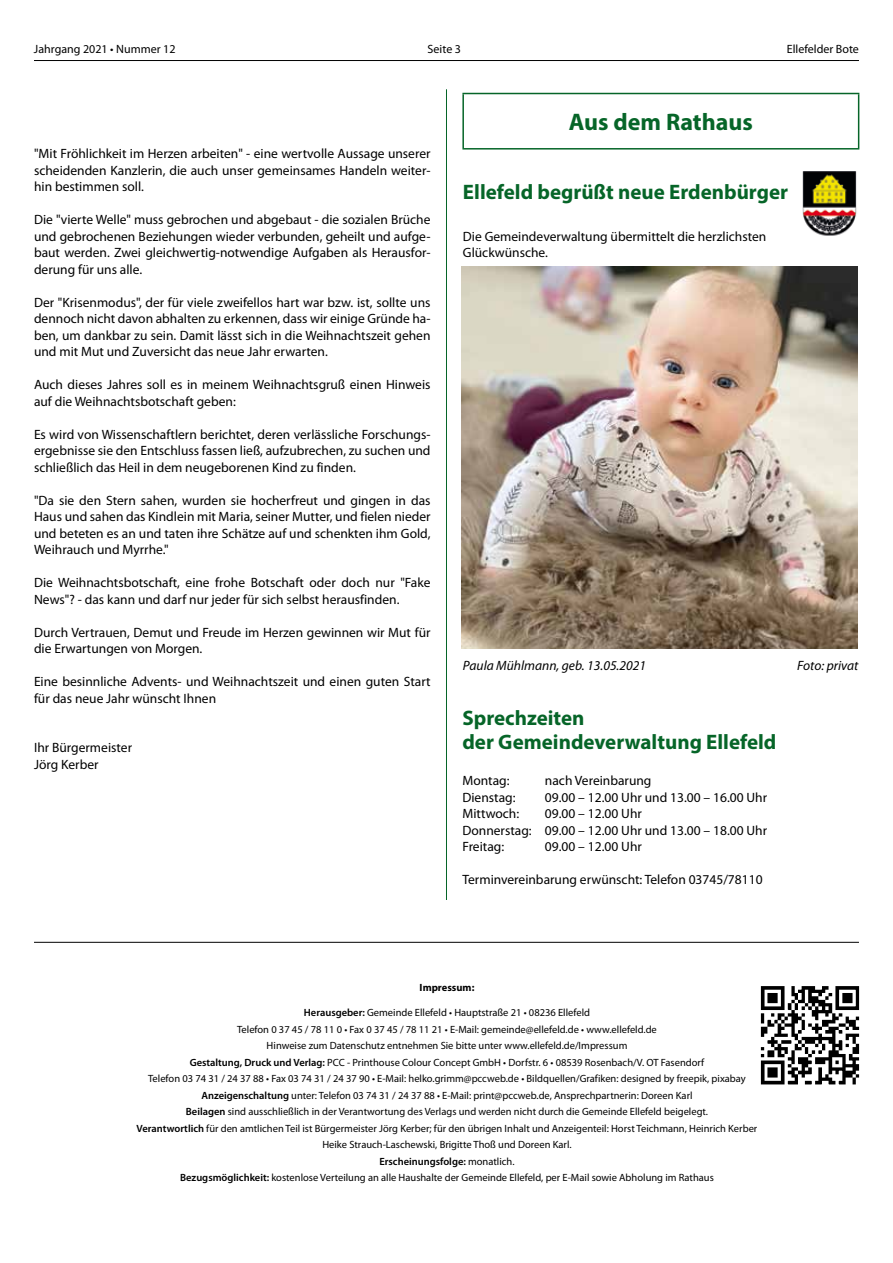
<style>
.page{position:relative;width:893px;height:1263px;background:#fff}
.page>*{position:absolute;margin:0;border:0;box-sizing:border-box;transform-origin:0 0}
.t1{font:700 24px "Myriad Pro";color:#066528}
.t2{font:700 21px/24px "Myriad Pro";color:#066528}
.t3{font:13.5px/16.5px "Myriad Pro";color:#000}
.t4{font:italic 13.5px "Myriad Pro";color:#000}
.t5{font:12px "Myriad Pro";color:#000}
.t6{font:10.5px/16.5px "Myriad Pro";color:#000;text-align:center}
.t7{font:700 10.5px "Myriad Pro";color:#000}
.s1{font-weight:600}
</style>
<div class="page">
<hr style="left:34px;top:60px;width:825px;height:1px;background:#000">
<hr style="left:446px;top:89px;width:1px;height:1119px;background:#066528">
<hr style="left:462px;top:93px;width:397px;height:1px;background:#066528">
<hr style="left:462px;top:94px;width:2px;height:54px;background:#066528">
<hr style="left:858px;top:94px;width:1px;height:54px;background:#066528">
<hr style="left:462px;top:148px;width:397px;height:2px;background:#066528">
<div style="left:435px;top:900px;width:22px;height:363px;background:#fff"></div>
<img style="left:760px;top:986px;width:100px;height:99px">
<hr style="left:34px;top:942px;width:825px;height:1px;background:#000">
<img style="left:802px;top:171px;width:55px;height:65px">
<img style="left:462px;top:266px;width:395px;height:382px">
<p class="t5" style="left:34px;top:42px;width:143px">Jahrgang 2021 • Nummer 12</p>
<p class="t5" style="left:428px;top:42px;width:35px">Seite 3</p>
<p class="t5" style="left:787px;top:42px;width:74px">Ellefelder Bote</p>
<p class="t3" style="left:34px;top:145px;width:398px;text-align:justify">"Mit Fröhlichkeit im Herzen arbeiten" - eine wertvolle Aussage unserer scheidenden Kanzlerin, die auch unser gemeinsames Handeln weiter&shy;hin bestimmen soll.</p>
<p class="t3" style="left:34px;top:211px;width:398px;text-align:justify">Die "vierte Welle" muss gebrochen und abgebaut - die sozialen Brüche und gebrochenen Beziehungen wieder verbunden, geheilt und aufge&shy;baut werden. Zwei gleichwertig-notwendige Aufgaben als Herausfor&shy;derung für uns alle.</p>
<p class="t3" style="left:34px;top:294px;width:398px;text-align:justify">Der "Krisenmodus", der für viele zweifellos hart war bzw. ist, sollte uns dennoch nicht davon abhalten zu erkennen, dass wir einige Gründe ha&shy;ben, um dankbar zu sein. Damit lässt sich in die Weihnachtszeit gehen und mit Mut und Zuversicht das neue Jahr erwarten.</p>
<p class="t3" style="left:34px;top:376px;width:398px">Auch dieses Jahres soll es in meinem Weihnachtsgruß einen Hinweis auf die Weihnachtsbotschaft geben:</p>
<p class="t3" style="left:34px;top:425px;width:398px;text-align:justify">Es wird von Wissenschaftlern berichtet, deren verlässliche Forschungs&shy;ergebnisse sie den Entschluss fassen ließ, aufzubrechen, zu suchen und schließlich das Heil in dem neugeborenen Kind zu finden.</p>
<p class="t3" style="left:34px;top:491px;width:398px;text-align:justify">"Da sie den Stern sahen, wurden sie hocherfreut und gingen in das Haus und sahen das Kindlein mit Maria, seiner Mutter, und fielen nieder und beteten es an und taten ihre Schätze auf und schenkten ihm Gold, Weihrauch und Myrrhe."</p>
<p class="t3" style="left:34px;top:574px;width:398px">Die Weihnachtsbotschaft, eine frohe Botschaft oder doch nur "Fake<br>News"? - das kann und darf nur jeder für sich selbst herausfinden.</p>
<p class="t3" style="left:34px;top:623px;width:398px">Durch Vertrauen, Demut und Freude im Herzen gewinnen wir Mut für die Erwartungen von Morgen.</p>
<p class="t3" style="left:34px;top:673px;width:398px">Eine besinnliche Advents- und Weihnachtszeit und einen guten Start für das neue Jahr wünscht Ihnen</p>
<p class="t3" style="left:34px;top:739px;width:100px">Ihr Bürgermeister<br>Jörg Kerber</p>
<h1 class="t1" style="left:569px;top:106px;width:185px">Aus dem Rathaus</h1>
<h2 class="t2" style="left:463px;top:179px;width:327px">Ellefeld begrüßt neue Erdenbürger</h2>
<p class="t3" style="left:463px;top:228px;width:305px">Die Gemeindeverwaltung übermittelt die herzlichsten<br>Glückwünsche.</p>
<p class="t4" style="left:463px;top:657px;width:185px">Paula Mühlmann, geb. 13.05.2021</p>
<p class="t4" style="left:797px;top:657px;width:63px">Foto: privat</p>
<h2 class="t2" style="left:462px;top:705px;width:316px">Sprechzeiten<br>der Gemeindeverwaltung Ellefeld</h2>
<p class="t3" style="left:462px;top:772px;width:49px">Montag:</p>
<p class="t3" style="left:545px;top:772px;width:108px">nach Vereinbarung</p>
<p class="t3" style="left:462px;top:789px;width:55px">Dienstag:</p>
<p class="t3" style="left:545px;top:789px;width:224px">09.00 – 12.00 Uhr und 13.00 – 16.00 Uhr</p>
<p class="t3" style="left:462px;top:805px;width:58px">Mittwoch:</p>
<p class="t3" style="left:462px;top:805px;width:306px;text-indent:82px">09.00 – 12.00 Uhr<br>Donnerstag: 09.00 – 12.00 Uhr und 13.00 – 18.00 Uhr<br>Freitag:</p>
<p class="t3" style="left:545px;top:838px;width:98px">09.00 – 12.00 Uhr</p>
<p class="t3" style="left:462px;top:871px;width:302px">Terminvereinbarung erwünscht: Telefon 03745/78110</p>
<p class="t7" style="left:420px;top:981px;width:56px">Impressum:</p>
<p class="t6" style="left:137px;top:1004px;width:622px"><span class="s1">Herausgeber:</span> Gemeinde Ellefeld • Hauptstraße 21 • 08236 Ellefeld<br>Telefon 0 37 45 / 78 11 0 • Fax 0 37 45 / 78 11 21 • E-Mail: gemeinde@ellefeld.de • www.ellefeld.de<br>Hinweise zum Datenschutz entnehmen Sie bitte unter www.ellefeld.de/Impressum<br><span class="s1">Gestaltung, Druck und Verlag:</span> PCC - Printhouse Colour Concept GmbH • Dorfstr. 6 • 08539 Rosenbach/V. OT Fasendorf<br>Telefon 03 74 31 / 24 37 88 • Fax 03 74 31 / 24 37 90 • E-Mail: helko.grimm@pccweb.de • Bildquellen/Grafiken: designed by freepik, pixabay <span class="s1">Anzeigenschaltung</span> unter: Telefon 03 74 31 / 24 37 88 • E-Mail: print@pccweb.de, Ansprechpartnerin: Doreen Karl<br><span class="s1">Beilagen</span> sind ausschließlich in der Verantwortung des Verlags und werden nicht durch die Gemeinde Ellefeld beigelegt.<br><span class="s1">Verantwortlich</span> für den amtlichen Teil ist Bürgermeister Jörg Kerber; für den übrigen Inhalt und Anzeigenteil: Horst Teichmann, Heinrich Kerber Heike Strauch-Laschewski, Brigitte Thoß und Doreen Karl.<br><span class="s1">Erscheinungsfolge:</span> monatlich.<br><span class="s1">Bezugsmöglichkeit:</span> kostenlose Verteilung an alle Haushalte der Gemeinde Ellefeld, per E-Mail sowie Abholung im Rathaus</p>
</div>
